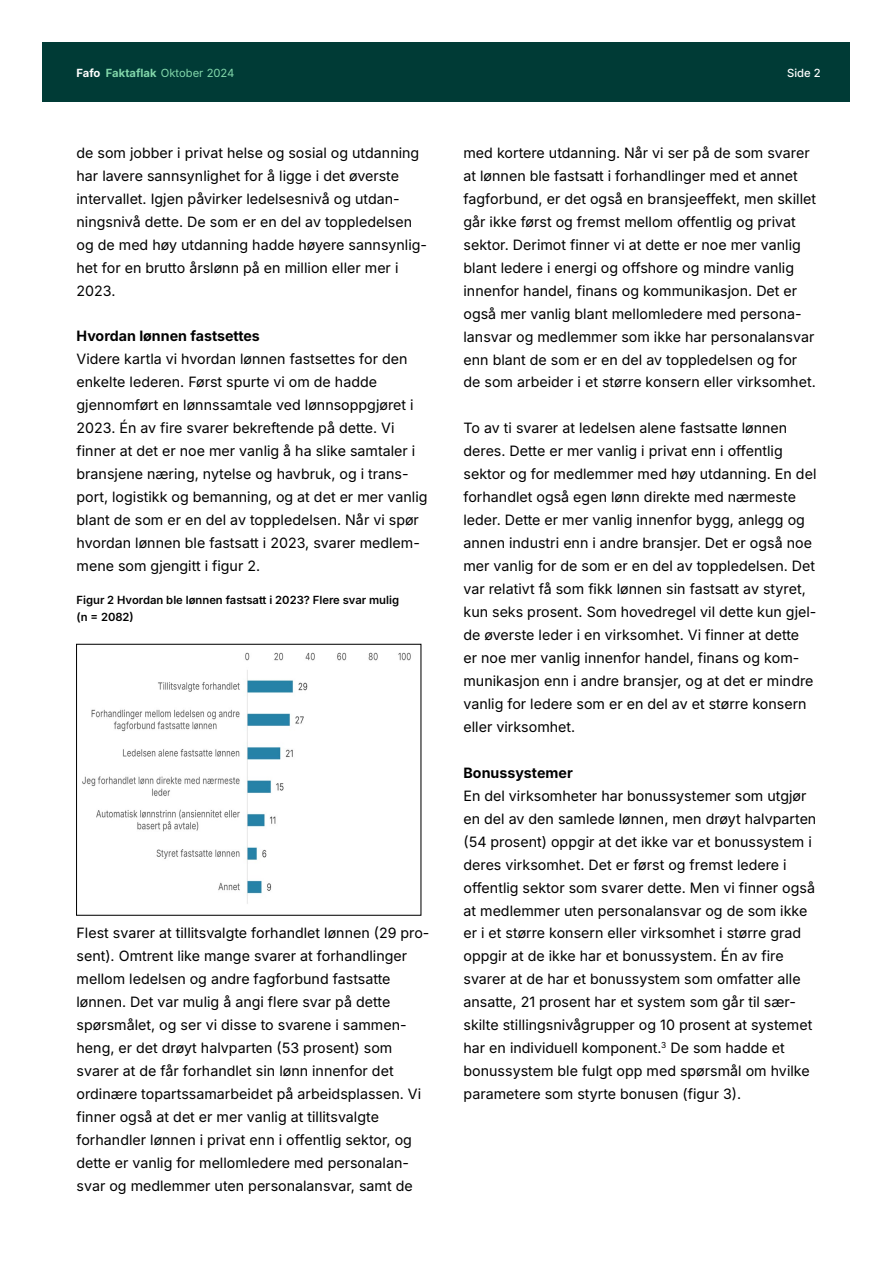
<style>
.page{position:relative;width:893px;height:1263px;background:#fff}
.page>*{position:absolute;margin:0;border:0;box-sizing:border-box;transform-origin:0 0}
.t1{font:14.25px/23px "Inter";color:#000}
.t2{font:700 14.25px "Inter";color:#000}
.t3{font:600 11.25px/16.5px "Inter";color:#000}
.t4{font:11.25px "Inter";color:#81d6aa}
.t5{font:11.25px "Inter";color:#fff}
.s1{font-weight:700;color:#fff}
.s2{font-weight:700}
</style>
<div class="page">
<div style="left:43px;top:43px;width:807px;height:59px;background:#003b36"></div>
<img style="left:82px;top:652px;width:329px;height:252px">
<div style="left:76px;top:644px;width:345px;height:271px;border:1px solid #000"></div>
<p class="t4" style="left:76px;top:64px;width:160px"><span class="s1">Fafo</span> <span class="s2">Faktaflak</span> Oktober 2024</p>
<p class="t5" style="left:787px;top:64px;width:35px">Side 2</p>
<p class="t1" style="left:77px;top:141px;width:352px">de som jobber i privat helse og sosial og utdanning har lavere sannsynlighet for å ligge i det øverste intervallet. Igjen påvirker ledelsesnivå og utdan&shy;ningsnivå dette. De som er en del av toppledelsen og de med høy utdanning hadde høyere sannsynlig&shy;het for en brutto årslønn på en million eller mer i 2023.</p>
<p class="t2" style="left:77px;top:326px;width:185px">Hvordan lønnen fastsettes</p>
<p class="t1" style="left:77px;top:347px;width:352px">Videre kartla vi hvordan lønnen fastsettes for den enkelte lederen. Først spurte vi om de hadde gjennomført en lønnssamtale ved lønnsoppgjøret i 2023. Én av fire svarer bekreftende på dette. Vi finner at det er noe mer vanlig å ha slike samtaler i bransjene næring, nytelse og havbruk, og i trans&shy;port, logistikk og bemanning, og at det er mer vanlig blant de som er en del av toppledelsen. Når vi spør hvordan lønnen ble fastsatt i 2023, svarer medlem&shy;mene som gjengitt i figur 2.</p>
<p class="t3" style="left:77px;top:592px;width:324px">Figur 2 Hvordan ble lønnen fastsatt i 2023? Flere svar mulig (n = 2082)</p>
<p class="t1" style="left:77px;top:921px;width:354px">Flest svarer at tillitsvalgte forhandlet lønnen (29 pro&shy;sent). Omtrent like mange svarer at forhandlinger mellom ledelsen og andre fagforbund fastsatte lønnen. Det var mulig å angi flere svar på dette spørsmålet, og ser vi disse to svarene i sammen&shy;heng, er det drøyt halvparten (53 prosent) som svarer at de får forhandlet sin lønn innenfor det ordinære topartssamarbeidet på arbeidsplassen. Vi finner også at det er mer vanlig at tillitsvalgte forhandler lønnen i privat enn i offentlig sektor, og dette er vanlig for mellomledere med personalan&shy;svar og medlemmer uten personalansvar, samt de</p>
<p class="t1" style="left:463px;top:141px;width:354px">med kortere utdanning. Når vi ser på de som svarer at lønnen ble fastsatt i forhandlinger med et annet fagforbund, er det også en bransjeeffekt, men skillet går ikke først og fremst mellom offentlig og privat sektor. Derimot finner vi at dette er noe mer vanlig blant ledere i energi og offshore og mindre vanlig innenfor handel, finans og kommunikasjon. Det er også mer vanlig blant mellomledere med persona&shy;lansvar og medlemmer som ikke har personalansvar enn blant de som er en del av toppledelsen og for de som arbeider i et større konsern eller virksomhet.</p>
<p class="t1" style="left:463px;top:416px;width:354px">To av ti svarer at ledelsen alene fastsatte lønnen deres. Dette er mer vanlig i privat enn i offentlig sektor og for medlemmer med høy utdanning. En del forhandlet også egen lønn direkte med nærmeste leder. Dette er mer vanlig innenfor bygg, anlegg og annen industri enn i andre bransjer. Det er også noe mer vanlig for de som er en del av toppledelsen. Det var relativt få som fikk lønnen sin fastsatt av styret, kun seks prosent. Som hovedregel vil dette kun gjel&shy;de øverste leder i en virksomhet. Vi finner at dette er noe mer vanlig innenfor handel, finans og kom&shy;munikasjon enn i andre bransjer, og at det er mindre vanlig for ledere som er en del av et større konsern eller virksomhet.</p>
<p class="t2" style="left:463px;top:762px;width:111px">Bonussystemer</p>
<p class="t1" style="left:463px;top:784px;width:354px">En del virksomheter har bonussystemer som utgjør en del av den samlede lønnen, men drøyt halvparten (54 prosent) oppgir at det ikke var et bonussystem i deres virksomhet. Det er først og fremst ledere i offentlig sektor som svarer dette. Men vi finner også at medlemmer uten personalansvar og de som ikke er i et større konsern eller virksomhet i større grad oppgir at de ikke har et bonussystem. Én av fire svarer at de har et bonussystem som omfatter alle ansatte, 21 prosent har et system som går til sær&shy;skilte stillingsnivågrupper og 10 prosent at systemet har en individuell komponent.<sup>3</sup> De som hadde et bonussystem ble fulgt opp med spørsmål om hvilke parametere som styrte bonusen (figur 3).</p>
</div>
